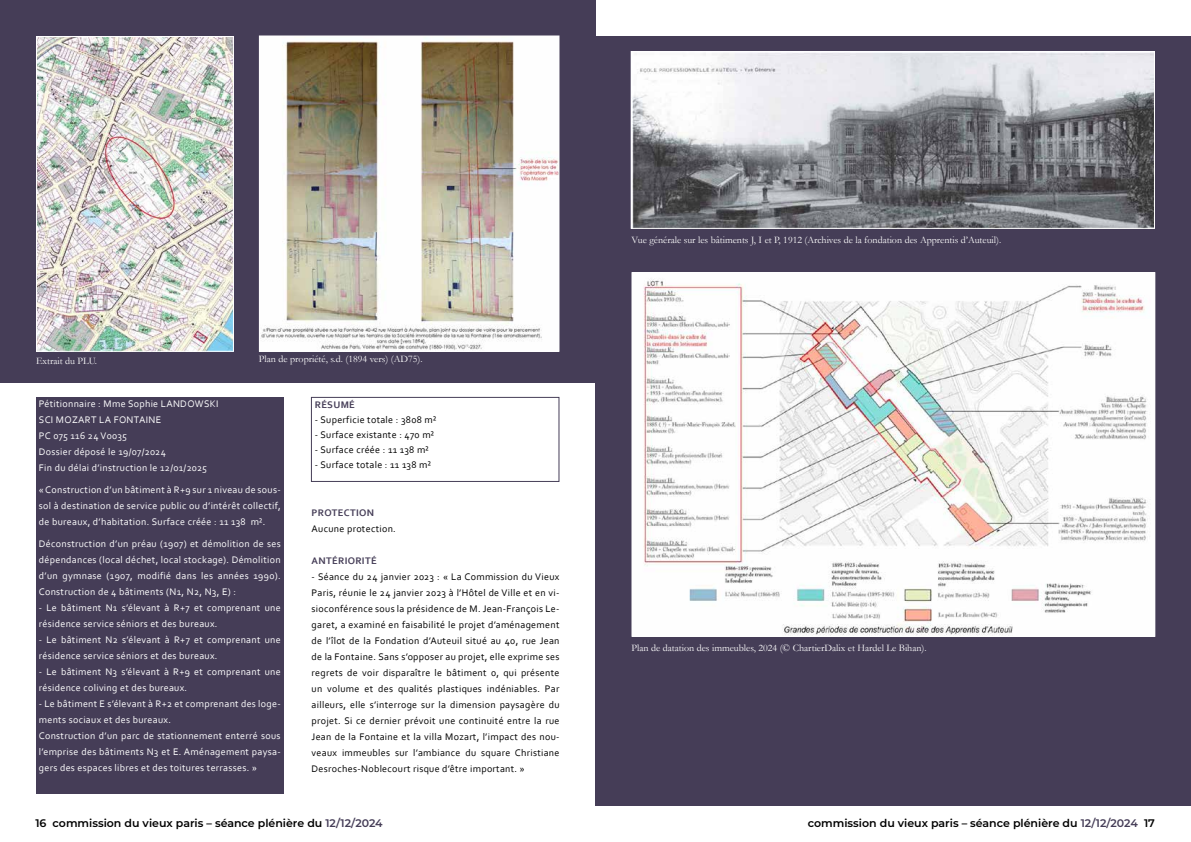
<style>
.page{position:relative;width:1191px;height:842px;background:#fff}
.page>*{position:absolute;margin:0;border:0;box-sizing:border-box;transform-origin:0 0}
.t1{font:600 11px "Montserrat";color:#000}
.t2{font:10px/16px "Corbel";letter-spacing:.03em;color:#fff}
.t3{font:10px/16px "Corbel";letter-spacing:.03em;color:#000;text-align:justify}
.t4{font:10px "Garamond";color:#fff}
.t5{font:700 10px "Corbel";letter-spacing:.03em;color:#453d57}
.s1{color:#453d57}
</style>
<div class="page">
<div style="left:595px;top:36px;width:596px;height:770px;background:#453d57"></div>
<div style="left:0;top:0;width:595px;height:383px;background:#453d57"></div>
<div style="left:36px;top:397px;width:247px;height:397px;background:#453d57"></div>
<img style="left:38px;top:38px;width:194px;height:312px">
<div style="left:36px;top:36px;width:198px;height:316px;border:1px solid #fff"></div>
<img style="left:261px;top:38px;width:296px;height:312px">
<div style="left:259px;top:36px;width:300px;height:316px;border:1px solid #fff"></div>
<div style="left:311px;top:397px;width:248px;height:85px;border:1px solid #453d57"></div>
<img style="left:633px;top:274px;width:520px;height:361px">
<img style="left:632px;top:53px;width:521px;height:174px">
<div style="left:630px;top:51px;width:525px;height:178px;border:1px solid #fff"></div>
<p class="t4" style="left:36px;top:354px;width:63px">Extrait du PLU.</p>
<p class="t4" style="left:259px;top:352px;width:165px">Plan de propriété, s.d. (1894 vers) (AD75).</p>
<p class="t5" style="left:315px;top:399px;width:42px">RÉSUMÉ</p>
<p class="t3" style="left:315px;top:412px;width:123px">- Superficie totale : 3808 m²</p>
<p class="t3" style="left:315px;top:427px;width:121px">- Surface existante : 470 m²</p>
<p class="t3" style="left:315px;top:442px;width:115px">- Surface créée : 11 138 m²</p>
<p class="t3" style="left:315px;top:457px;width:118px">- Surface totale : 11 138 m²</p>
<p class="t2" style="left:39px;top:396px;width:181px">Pétitionnaire : Mme Sophie LANDOWSKI<br>SCI MOZART LA FONTAINE<br>PC 075 116 24 V0035<br>Dossier déposé le 19/07/2024<br>Fin du délai d’instruction le 12/01/2025</p>
<p class="t2" style="left:39px;top:481px;width:243px;text-align:justify">« Construction d’un bâtiment à R+9 sur 1 niveau de sous&shy;sol à destination de service public ou d’intérêt collectif, de bureaux, d’habitation. Surface créée : 11 138 m².</p>
<p class="t2" style="left:39px;top:535px;width:243px;text-align:justify">Déconstruction d’un préau (1907) et démolition de ses dépendances (local déchet, local stockage). Démolition d’un gymnase (1907, modifié dans les années 1990).<br>Construction de 4 bâtiments (N1, N2, N3, E) :</p>
<p class="t2" style="left:39px;top:599px;width:243px">- Le bâtiment N1 s’élevant à R+7 et comprenant une résidence service séniors et des bureaux.</p>
<p class="t2" style="left:39px;top:631px;width:243px">- Le bâtiment N2 s’élevant à R+7 et comprenant une résidence service séniors et des bureaux.</p>
<p class="t2" style="left:39px;top:663px;width:243px">- Le bâtiment N3 s’élevant à R+9 et comprenant une résidence coliving et des bureaux.</p>
<p class="t2" style="left:39px;top:695px;width:243px">- Le bâtiment E s’élevant à R+2 et comprenant des loge&shy;ments sociaux et des bureaux.<br>Construction d’un parc de stationnement enterré sous l’emprise des bâtiments N3 et E. Aménagement paysa&shy;gers des espaces libres et des toitures terrasses. »</p>
<p class="t5" style="left:312px;top:507px;width:64px">PROTECTION</p>
<p class="t3" style="left:312px;top:521px;width:86px">Aucune protection.</p>
<p class="t5" style="left:312px;top:555px;width:67px">ANTÉRIORITÉ</p>
<p class="t3" style="left:312px;top:569px;width:249px">- Séance du 24 janvier 2023 : « La Commission du Vieux Paris, réunie le 24 janvier 2023 à l’Hôtel de Ville et en vi&shy;sioconférence sous la présidence de M. Jean-François Le&shy;garet, a examiné en faisabilité le projet d’aménagement de l’îlot de la Fondation d’Auteuil situé au 40, rue Jean de la Fontaine. Sans s’opposer au projet, elle exprime ses regrets de voir disparaître le bâtiment 0, qui présente un volume et des qualités plastiques indéniables. Par ailleurs, elle s’interroge sur la dimension paysagère du projet. Si ce dernier prévoit une continuité entre la rue Jean de la Fontaine et la villa Mozart, l’impact des nou&shy;veaux immeubles sur l’ambiance du square Christiane Desroches-Noblecourt risque d’être important. »</p>
<p class="t4" style="left:631px;top:233px;width:371px">Vue générale sur les bâtiments J, I et P, 1912 (Archives de la fondation des Apprentis d’Auteuil).</p>
<p class="t4" style="left:631px;top:641px;width:297px">Plan de datation des immeubles, 2024 (© ChartierDalix et Hardel Le Bihan).</p>
<p class="t1" style="left:35px;top:816px;width:349px">16 commission du vieux paris – séance plénière du <span class="s1">12/12/2024</span></p>
<p class="t1" style="left:808px;top:815px;width:348px">commission du vieux paris – séance plénière du <span class="s1">12/12/2024</span> 17</p>
</div>
